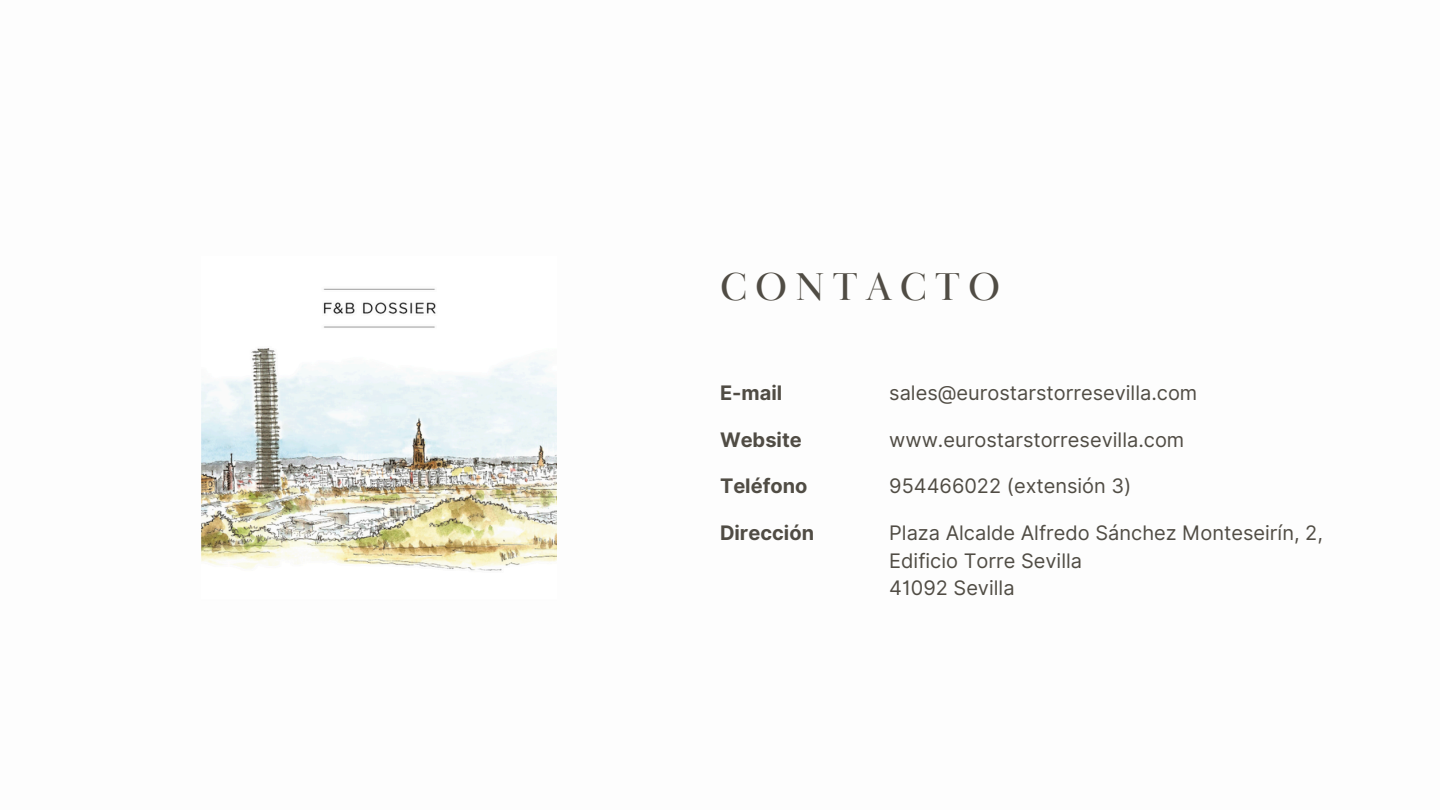
<style>
.page{position:relative;width:1440px;height:810px;background:#fff}
.page>*{position:absolute;margin:0;border:0;box-sizing:border-box;transform-origin:0 0}
.t1{font:40px "Baskerville Display PT";letter-spacing:.2em;color:#504c44}
.t2{font:20px/27.8px "Inter";color:#504c44}
.t3{font:700 20px "Inter";color:#504c44}
</style>
<div class="page">
<img style="left:201px;top:288px;width:356px;height:283px">
<p class="t1" style="left:720px;top:262px;width:282px">CONTACTO</p>
<p class="t3" style="left:720px;top:381px;width:64px">E-mail</p>
<h1 class="t2" style="left:889px;top:379px;width:310px">sales@eurostarstorresevilla.com</h1>
<h2 class="t3" style="left:720px;top:427px;width:83px">Website</h2>
<h2 class="t2" style="left:889px;top:425px;width:297px">www.eurostarstorresevilla.com</h2>
<h2 class="t3" style="left:720px;top:474px;width:89px">Teléfono</h2>
<h2 class="t2" style="left:889px;top:472px;width:244px">954466022 (extensión 3)</h2>
<p class="t3" style="left:720px;top:521px;width:96px">Dirección</p>
<p class="t2" style="left:889px;top:519px;width:435px">Plaza Alcalde Alfredo Sánchez Monteseirín, 2,<br>Edificio Torre Sevilla</p>
<p class="t2" style="left:889px;top:574px;width:127px">41092 Sevilla</p>
</div>
